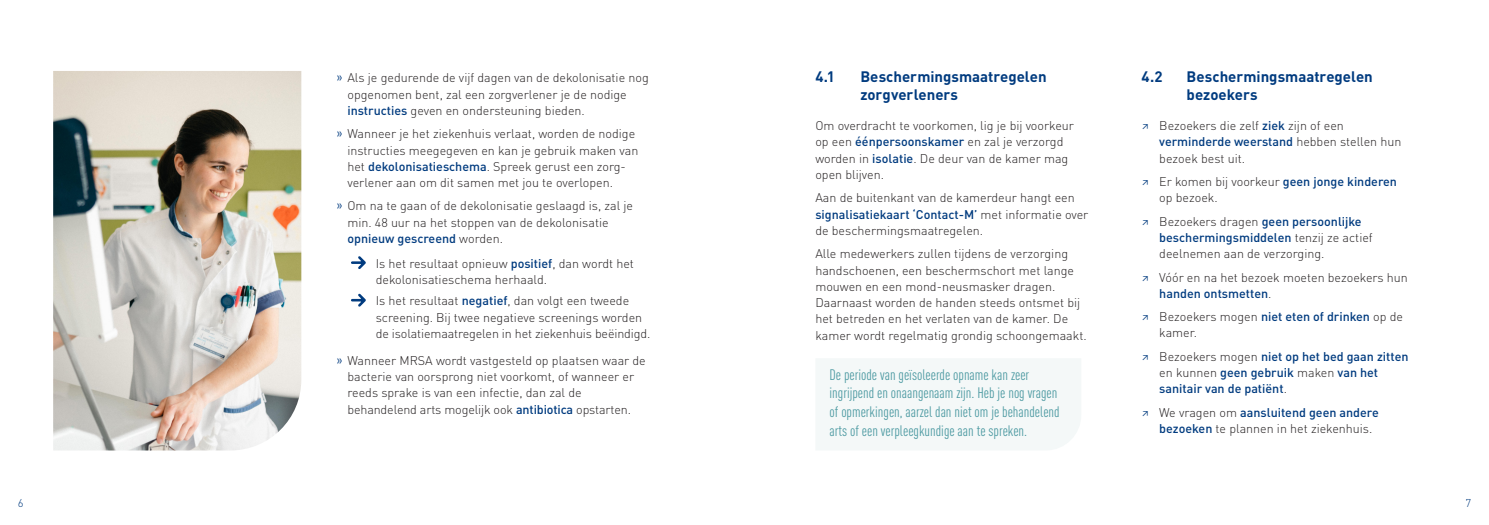
<style>
.page{position:relative;width:1489px;height:525px;background:#fff}
.page>*{position:absolute;margin:0;border:0;box-sizing:border-box;transform-origin:0 0}
.Opsomming_1{font:condensed 15px/18.8px "DINOT";color:#4d9aa2}
.t1{font:700 15px/17.5px "DINOT";color:#013b7f}
.Opsomming_1-2{font:300 12.5px/16.2px "DINOT";color:#231f20}
.Titel_donkerblauw_12pt{font:300 12.5px/16.2px "DINOT";color:#231f20}
.t2{font:500 12.5px/16.2px "DINOT";color:#013b7f}
.t3{font:300 11.25px "DINOT";color:#013b7f}
.s1{font-weight:400;font-stretch:condensed;font-size:15px;color:#013b7f}
.s2{font-weight:500;color:#013b7f}
.s3{font-weight:400;font-stretch:condensed;color:#013b7f}
.s4{font-weight:400;font-stretch:condensed}
.s5{font-weight:300;color:#231f20}
</style>
<div class="page">
<div style="left:816px;top:359px;width:265px;height:91px;background:#f4f8f8"></div>
<svg style="left:351px;top:256px;width:15px;height:13px"></svg>
<svg style="left:351px;top:293px;width:15px;height:13px"></svg>
<img style="left:53px;top:71px;width:248px;height:379px">
<p class="Titel_donkerblauw_12pt" style="left:347px;top:70px;width:303px;text-indent:-11px"><span class="s1">»</span> Als je gedurende de vijf dagen van de dekolonisatie nog opgenomen bent, zal een zorgverlener je de nodige <span class="s2">instructies</span> geven en ondersteuning bieden.</p>
<p class="Titel_donkerblauw_12pt" style="left:347px;top:125px;width:292px;text-indent:-11px"><span class="s1">»</span> Wanneer je het ziekenhuis verlaat, worden de nodige instructies meegegeven en kan je gebruik maken van het <span class="s2">dekolonisatieschema</span>. Spreek gerust een zorg&shy;verlener aan om dit samen met jou te overlopen.</p>
<p class="Titel_donkerblauw_12pt" style="left:347px;top:198px;width:287px;text-indent:-11px"><span class="s1">»</span> Om na te gaan of de dekolonisatie geslaagd is, zal je min. 48 uur na het stoppen van de dekolonisatie <span class="s2">opnieuw gescreend</span> worden.</p>
<p class="Titel_donkerblauw_12pt" style="left:376px;top:255px;width:260px">Is het resultaat opnieuw <span class="s2">positief</span>, dan wordt het dekolonisatieschema herhaald.</p>
<p class="Titel_donkerblauw_12pt" style="left:376px;top:292px;width:276px">Is het resultaat <span class="s2">negatief</span>, dan volgt een tweede screening. Bij twee negatieve screenings worden de isolatiemaatregelen in het ziekenhuis beëindigd.</p>
<p class="Titel_donkerblauw_12pt" style="left:347px;top:352px;width:300px;text-indent:-11px"><span class="s1">»</span> Wanneer MRSA wordt vastgesteld op plaatsen waar de bacterie van oorsprong niet voorkomt, of wanneer er reeds sprake is van een infectie, dan zal de behandelend arts mogelijk ook <span class="s2">antibiotica</span> opstarten.</p>
<p class="t1" style="left:815px;top:68px;width:21px">4.1</p>
<p class="t1" style="left:860px;top:68px;width:188px">Beschermingsmaatregelen zorgverleners</p>
<p class="Opsomming_1-2" style="left:815px;top:117px;width:260px">Om overdracht te voorkomen, lig je bij voorkeur op een <span class="s2">éénpersoonskamer</span> en zal je verzorgd worden in <span class="s2">isolatie</span>. De deur van de kamer mag open blijven.</p>
<p class="Opsomming_1-2" style="left:815px;top:189px;width:274px">Aan de buitenkant van de kamerdeur hangt een <span class="s2">signalisatiekaart ‘Contact-M’</span> met informatie over de beschermingsmaatregelen.</p>
<p class="Opsomming_1-2" style="left:815px;top:245px;width:273px">Alle medewerkers zullen tijdens de verzorging handschoenen, een beschermschort met lange mouwen en een mond-neusmasker dragen.<br>Daarnaast worden de handen steeds ontsmet bij het betreden en het verlaten van de kamer. De kamer wordt regelmatig grondig schoongemaakt.</p>
<p class="Opsomming_1" style="left:829px;top:364px;width:231px">De periode van geïsoleerde opname kan zeer ingrijpend en onaangenaam zijn. Heb je nog vragen of opmerkingen, aarzel dan niet om je behandelend arts of een verpleegkundige aan te spreken.</p>
<p class="t1" style="left:1141px;top:68px;width:23px">4.2</p>
<p class="t1" style="left:1186px;top:68px;width:188px">Beschermingsmaatregelen bezoekers</p>
<p class="Opsomming_1-2" style="left:1159px;top:117px;width:244px;text-indent:-18px"><span class="s3">↗</span> Bezoekers die zelf <span class="s2">ziek</span> zijn of een <span class="s2">verminderde weerstand</span> hebben stellen hun bezoek best uit.</p>
<p class="Opsomming_1-2" style="left:1159px;top:173px;width:239px;text-indent:-18px"><span class="s3">↗</span> Er komen bij voorkeur <span class="s2">geen jonge kinderen </span>op bezoek.</p>
<p class="Opsomming_1-2" style="left:1159px;top:213px;width:215px;text-indent:-18px"><span class="s3">↗</span> Bezoekers dragen <span class="s2">geen persoonlijke beschermingsmiddelen</span> tenzij ze actief deelnemen aan de verzorging.</p>
<p class="Opsomming_1-2" style="left:1159px;top:269px;width:250px;text-indent:-18px"><span class="s3">↗</span> Vóór en na het bezoek moeten bezoekers hun <span class="s2">handen ontsmetten</span>.</p>
<p class="Opsomming_1-2" style="left:1159px;top:308px;width:245px;text-indent:-18px"><span class="s3">↗</span> Bezoekers mogen <span class="s2">niet eten of drinken</span> op de kamer.</p>
<p class="t2" style="left:1159px;top:348px;width:251px;text-indent:-18px"><span class="s4">↗</span> <span class="s5">Bezoekers mogen</span> niet op het bed gaan zitten <span class="s5">en kunnen</span> geen gebruik <span class="s5">maken</span> van het sanitair van de patiënt<span class="s5">.</span></p>
<p class="Opsomming_1-2" style="left:1159px;top:404px;width:221px;text-indent:-18px"><span class="s3">↗</span> We vragen om <span class="s2">aansluitend geen andere bezoeken</span> te plannen in het ziekenhuis.</p>
<p class="t3" style="left:18px;top:495px;width:7px">6</p>
<p class="t3" style="left:1465px;top:495px;width:7px">7</p>
</div>
